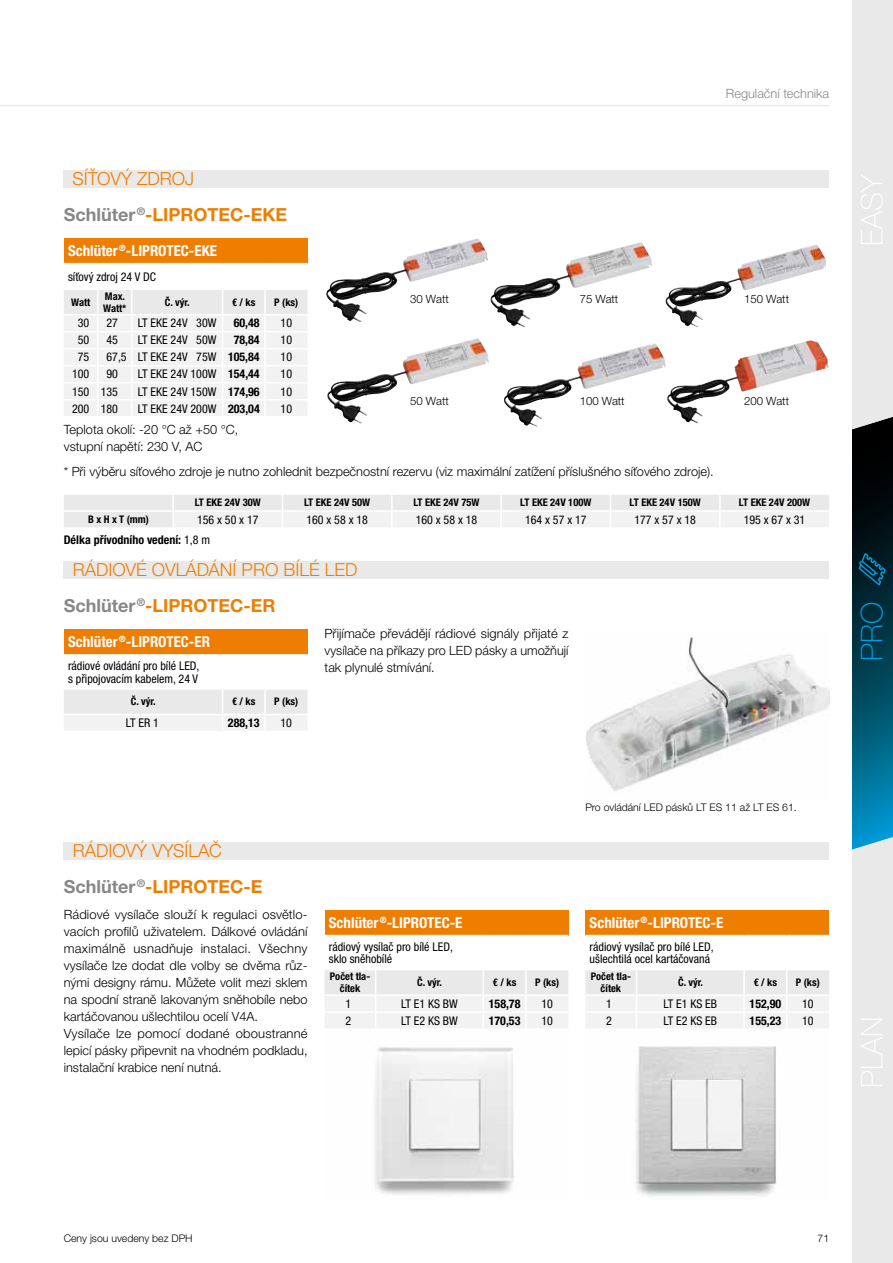
<style>
.page{position:relative;width:893px;height:1263px;background:#fff}
.page>*{position:absolute;margin:0;border:0;box-sizing:border-box;transform-origin:0 0}
.t1{font:100 30px "Helvetica Neue LT Pro";color:#fff}
.t2{font:100 30px "Helvetica Neue LT Pro";color:#009fe3}
.t3{font:700 18px "Helvetica Neue LTW1 G";color:#ef7d00}
.t4{font:300 18px "Helvetica Neue LTW1 G";color:#ef7d00}
.t5{font:700 condensed 15px "Helvetica Neue LTW1 G";color:#fff}
.t6{font:300 12.75px/17px "Helvetica Neue LTW1 G";color:#000}
.t7{font:300 12.75px "Helvetica Neue LTW1 G";color:#878787}
.t8{font:condensed 12px/12.8px "Helvetica Neue LTW1 G";color:#000}
.t9{font:700 condensed 12px "Helvetica Neue LTW1 G";color:#000}
.t10{font:300 11.4px "Helvetica Neue LTW1 G";color:#000}
.t11{font:700 condensed 10.5px/12px "Helvetica Neue LTW1 G";color:#000;text-align:center}
.t12{font:300 10.5px "Helvetica Neue LTW1 G";color:#000}
.s1{color:#878787}
.s2{font-weight:700}
.s3{font-weight:400}
</style>
<div class="page">
<hr style="left:0;top:105px;width:829px;height:1px;background:#e9e9e9">
<svg style="left:326px;top:238px;width:503px;height:186px"></svg>
<img style="left:327px;top:338px;width:150px;height:85px">
<img style="left:490px;top:242px;width:150px;height:85px">
<img style="left:504px;top:343px;width:150px;height:84px">
<img style="left:665px;top:244px;width:151px;height:83px">
<img style="left:667px;top:340px;width:143px;height:83px">
<div style="left:64px;top:170px;width:765px;height:17px;background:#e9e9e9"></div>
<div style="left:64px;top:238px;width:244px;height:26px;background:#ef7d00"></div>
<hr style="left:64px;top:263px;width:34px;height:1px;background:#fff">
<hr style="left:98px;top:263px;width:34px;height:1px;background:#fff">
<hr style="left:132px;top:263px;width:91px;height:1px;background:#fff">
<hr style="left:223px;top:263px;width:42px;height:1px;background:#fff">
<hr style="left:265px;top:263px;width:43px;height:1px;background:#fff">
<svg style="left:64px;top:290px;width:244px;height:126px"></svg>
<svg style="left:64px;top:495px;width:765px;height:32px"></svg>
<hr style="left:720px;top:510px;width:109px;height:2px;background:#fff">
<div style="left:64px;top:561px;width:765px;height:17px;background:#e9e9e9"></div>
<div style="left:64px;top:629px;width:244px;height:26px;background:#ef7d00"></div>
<hr style="left:64px;top:654px;width:159px;height:2px;background:#fff">
<hr style="left:223px;top:654px;width:42px;height:2px;background:#fff">
<hr style="left:265px;top:654px;width:43px;height:2px;background:#fff">
<svg style="left:64px;top:690px;width:244px;height:40px"></svg>
<img style="left:586px;top:637px;width:243px;height:154px">
<div style="left:64px;top:842px;width:765px;height:17px;background:#e9e9e9"></div>
<div style="left:325px;top:910px;width:243px;height:25px;background:#ef7d00"></div>
<svg style="left:325px;top:970px;width:243px;height:58px"></svg>
<img style="left:375px;top:1047px;width:139px;height:148px">
<div style="left:585px;top:910px;width:244px;height:25px;background:#ef7d00"></div>
<svg style="left:585px;top:970px;width:244px;height:58px"></svg>
<img style="left:635px;top:1046px;width:142px;height:151px">
<div style="left:850px;top:833px;width:43px;height:430px;background:#e9e9e9"></div>
<hr style="left:850px;top:0;width:1px;height:1263px;background:#fff">
<svg style="left:851px;top:0;width:42px;height:851px;background:#7c98a2"></svg>
<p class="t7" style="left:726px;top:86px;width:105px">Regulační technika</p>
<h2 class="t4" style="left:73px;top:168px;width:123px">SÍŤOVÝ ZDROJ</h2>
<h2 class="t3" style="left:64px;top:204px;width:225px"><span class="s1">Schlüter</span> <sup>®</sup>-LIPROTEC-EKE</h2>
<p class="t5" style="left:68px;top:242px;width:150px">Schlüter <sup>®</sup>-LIPROTEC-EKE</p>
<p class="t8" style="left:68px;top:270px;width:90px">síťový zdroj 24 V DC</p>
<p class="t11" style="left:71px;top:296px;width:21px">Watt</p>
<p class="t11" style="left:103px;top:290px;width:25px;text-align:left">Max.<br>Watt*</p>
<p class="t11" style="left:165px;top:296px;width:26px">Č. výr.</p>
<p class="t11" style="left:232px;top:296px;width:25px">€ / ks</p>
<p class="t11" style="left:274px;top:296px;width:26px">P (ks)</p>
<p class="t8" style="left:78px;top:317px;width:13px">30</p>
<p class="t8" style="left:106px;top:317px;width:13px">27</p>
<p class="t8" style="left:138px;top:317px;width:80px">LT EKE 24V 30W</p>
<p class="t9" style="left:234px;top:316px;width:27px">60,48</p>
<p class="t8" style="left:281px;top:317px;width:13px">10</p>
<p class="t8" style="left:78px;top:334px;width:13px">50</p>
<p class="t8" style="left:106px;top:334px;width:13px">45</p>
<p class="t8" style="left:138px;top:334px;width:80px">LT EKE 24V 50W</p>
<p class="t9" style="left:234px;top:333px;width:27px">78,84</p>
<p class="t8" style="left:281px;top:334px;width:13px">10</p>
<p class="t8" style="left:78px;top:351px;width:13px">75</p>
<p class="t8" style="left:107px;top:351px;width:155px">67,5 LT EKE 24V 75W <span class="s2">105,84</span></p>
<p class="t8" style="left:281px;top:351px;width:13px">10</p>
<p class="t8" style="left:72px;top:368px;width:19px">100</p>
<p class="t8" style="left:107px;top:368px;width:13px">90</p>
<p class="t8" style="left:138px;top:368px;width:123px">LT EKE 24V 100W <span class="s2">154,44</span></p>
<p class="t8" style="left:281px;top:368px;width:13px">10</p>
<p class="t8" style="left:72px;top:385px;width:47px">150 135</p>
<p class="t8" style="left:138px;top:385px;width:123px">LT EKE 24V 150W <span class="s2">174,96</span></p>
<p class="t8" style="left:281px;top:385px;width:13px">10</p>
<p class="t8" style="left:72px;top:402px;width:47px">200 180</p>
<p class="t8" style="left:138px;top:402px;width:123px">LT EKE 24V 200W <span class="s2">203,04</span></p>
<p class="t8" style="left:281px;top:402px;width:13px">10</p>
<p class="t6" style="left:64px;top:421px;width:176px">Teplota okolí: -20 °C až +50 °C, vstupní napětí: 230 V, AC</p>
<p class="t10" style="left:410px;top:292px;width:40px">30 Watt</p>
<p class="t10" style="left:410px;top:394px;width:40px">50 Watt</p>
<p class="t10" style="left:580px;top:292px;width:40px">75 Watt</p>
<p class="t10" style="left:580px;top:394px;width:46px">100 Watt</p>
<p class="t6" style="left:64px;top:463px;width:651px">* Při výběru síťového zdroje je nutno zohlednit bezpečnostní rezervu (viz maximální zatížení příslušného síťového zdroje).</p>
<p class="t10" style="left:744px;top:292px;width:46px">150 Watt</p>
<p class="t10" style="left:744px;top:394px;width:46px">200 Watt</p>
<p class="t11" style="left:195px;top:497px;width:68px">LT EKE 24V 30W</p>
<p class="t11" style="left:304px;top:497px;width:68px">LT EKE 24V 50W</p>
<p class="t11" style="left:413px;top:497px;width:68px">LT EKE 24V 75W</p>
<p class="t11" style="left:520px;top:497px;width:73px">LT EKE 24V 100W</p>
<p class="t11" style="left:630px;top:497px;width:73px">LT EKE 24V 150W</p>
<p class="t11" style="left:739px;top:497px;width:73px">LT EKE 24V 200W</p>
<p class="t11" style="left:88px;top:514px;width:62px">B x H x T (mm)</p>
<p class="t8" style="left:197px;top:513px;width:63px">156 x 50 x 17</p>
<p class="t8" style="left:306px;top:513px;width:63px">160 x 58 x 18</p>
<p class="t8" style="left:416px;top:513px;width:63px">160 x 58 x 18</p>
<p class="t8" style="left:525px;top:513px;width:63px">164 x 57 x 17</p>
<p class="t8" style="left:634px;top:513px;width:63px">177 x 57 x 18</p>
<p class="t8" style="left:744px;top:513px;width:63px">195 x 67 x 31</p>
<p class="t9" style="left:64px;top:533px;width:148px">Délka přívodního vedení: <span class="s3">1,8 m</span></p>
<h2 class="t4" style="left:73px;top:559px;width:286px">RÁDIOVÉ OVLÁDÁNÍ PRO BÍLÉ LED</h2>
<h2 class="t3" style="left:64px;top:595px;width:213px"><span class="s1">Schlüter</span> <sup>®</sup>-LIPROTEC-ER</h2>
<p class="t5" style="left:68px;top:633px;width:144px">Schlüter <sup>®</sup>-LIPROTEC-ER</p>
<p class="t8" style="left:68px;top:659px;width:133px">rádiové ovládání pro bílé LED, s připojovacím kabelem, 24 V</p>
<p class="t11" style="left:131px;top:696px;width:26px">Č. výr.</p>
<p class="t11" style="left:232px;top:696px;width:25px">€ / ks</p>
<p class="t11" style="left:274px;top:696px;width:26px">P (ks)</p>
<p class="t8" style="left:126px;top:717px;width:35px">LT ER 1</p>
<p class="t9" style="left:228px;top:716px;width:33px">288,13</p>
<p class="t8" style="left:281px;top:717px;width:13px">10</p>
<p class="t6" style="left:325px;top:625px;width:245px;text-align:justify">Přijímače převádějí rádiové signály přijaté z vysílače na příkazy pro LED pásky a umožňují tak plynulé stmívání.</p>
<h1 class="t2" style="left:855px;top:661px;width:60px;rotate:-90deg">PRO</h1>
<h2 class="t4" style="left:73px;top:839px;width:151px">RÁDIOVÝ VYSÍLAČ</h2>
<h2 class="t3" style="left:64px;top:875px;width:200px"><span class="s1">Schlüter</span> <sup>®</sup>-LIPROTEC-E</h2>
<p class="t6" style="left:64px;top:905px;width:245px">Rádiové vysílače slouží k regulaci osvětlo&shy;vacích profilů uživatelem. Dálkové ovládání maximálně usnadňuje instalaci. Všechny vysílače lze dodat dle volby se dvěma růz&shy;nými designy rámu. Můžete volit mezi sklem na spodní straně lakovaným sněhobíle nebo kartáčovanou ušlechtilou ocelí V4A.<br>Vysílače lze pomocí dodané oboustranné lepicí pásky připevnit na vhodném podkladu, instalační krabice není nutná.</p>
<p class="t5" style="left:329px;top:914px;width:135px">Schlüter <sup>®</sup>-LIPROTEC-E</p>
<p class="t8" style="left:329px;top:940px;width:126px">rádiový vysílač pro bílé LED, sklo sněhobílé</p>
<p class="t11" style="left:330px;top:970px;width:42px">Počet tla&shy;čítek</p>
<p class="t11" style="left:417px;top:976px;width:26px">Č. výr.</p>
<p class="t11" style="left:493px;top:976px;width:25px">€ / ks</p>
<p class="t11" style="left:535px;top:976px;width:26px">P (ks)</p>
<p class="t8" style="left:345px;top:997px;width:7px">1</p>
<p class="t8" style="left:401px;top:997px;width:58px">LT E1 KS BW</p>
<p class="t9" style="left:489px;top:996px;width:33px">158,78</p>
<p class="t8" style="left:541px;top:997px;width:13px">10</p>
<p class="t8" style="left:345px;top:1014px;width:7px">2</p>
<p class="t8" style="left:401px;top:1014px;width:58px">LT E2 KS BW</p>
<p class="t9" style="left:489px;top:1013px;width:33px">170,53</p>
<p class="t8" style="left:541px;top:1014px;width:13px">10</p>
<p class="t12" style="left:585px;top:801px;width:213px">Pro ovládání LED pásků LT ES 11 až LT ES 61.</p>
<p class="t5" style="left:590px;top:914px;width:135px">Schlüter <sup>®</sup>-LIPROTEC-E</p>
<p class="t8" style="left:590px;top:940px;width:126px">rádiový vysílač pro bílé LED, ušlechtilá ocel kartáčovaná</p>
<p class="t11" style="left:591px;top:970px;width:42px">Počet tla&shy;čítek</p>
<p class="t11" style="left:678px;top:976px;width:26px">Č. výr.</p>
<p class="t11" style="left:754px;top:976px;width:25px">€ / ks</p>
<p class="t11" style="left:796px;top:976px;width:26px">P (ks)</p>
<p class="t8" style="left:606px;top:997px;width:7px">1</p>
<p class="t8" style="left:663px;top:997px;width:55px">LT E1 KS EB</p>
<p class="t9" style="left:750px;top:996px;width:33px">152,90</p>
<p class="t8" style="left:802px;top:997px;width:13px">10</p>
<p class="t8" style="left:606px;top:1014px;width:7px">2</p>
<p class="t8" style="left:663px;top:1014px;width:55px">LT E2 KS EB</p>
<p class="t9" style="left:750px;top:1013px;width:33px">155,23</p>
<p class="t8" style="left:802px;top:1014px;width:13px">10</p>
<h1 class="t1" style="left:855px;top:1088px;width:72px;rotate:-90deg">PLAN</h1>
<p class="t12" style="left:64px;top:1231px;width:130px">Ceny jsou uvedeny bez DPH</p>
<p class="t12" style="left:817px;top:1231px;width:13px">71</p>
</div>
